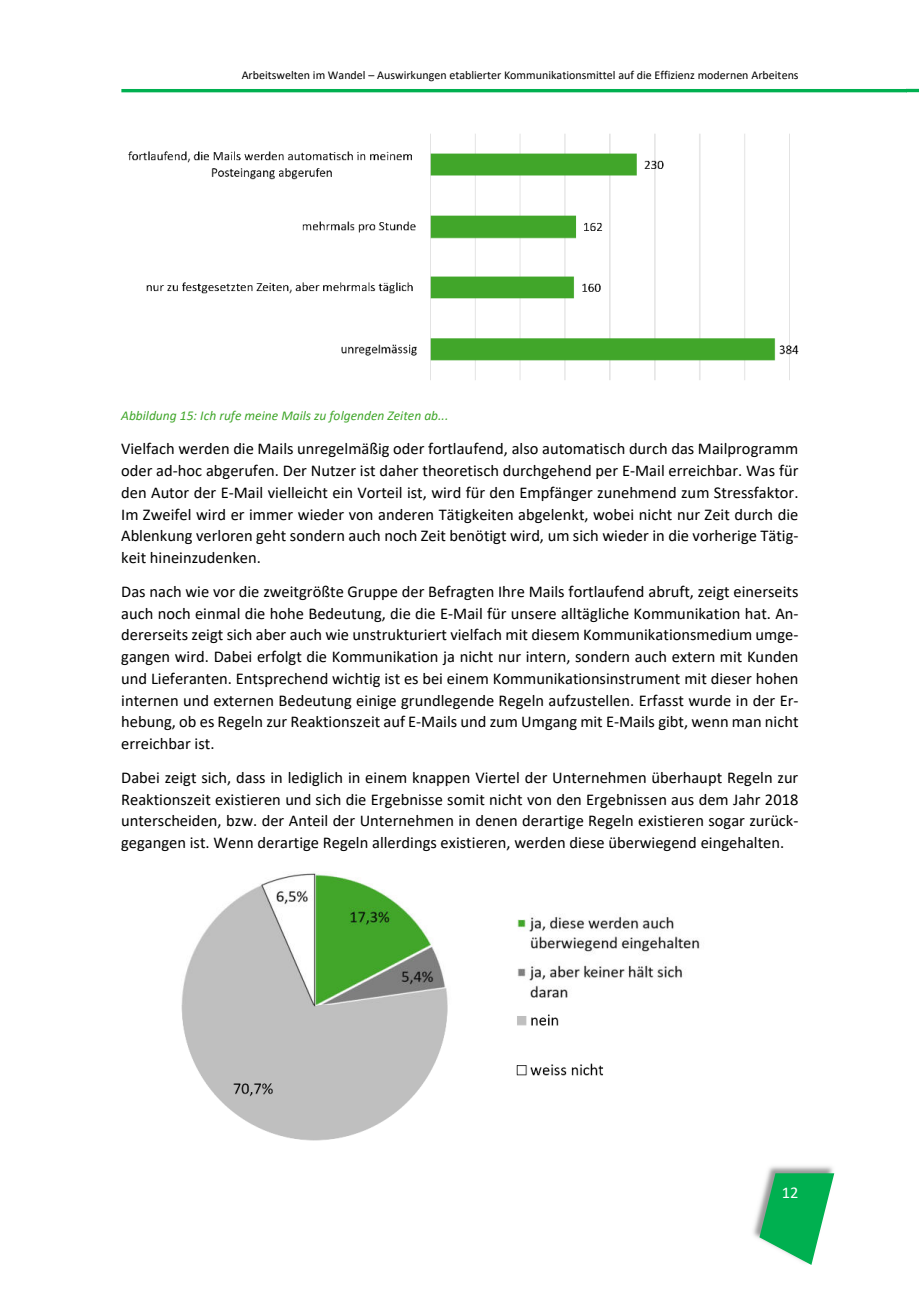
<style>
.page{position:relative;width:919px;height:1289px;background:#fff}
.page>*{position:absolute;margin:0;border:0;box-sizing:border-box;transform-origin:0 0}
.t1{font:16.5px/21.8px "Calibri";color:#000;text-align:justify}
.t2{font:16.5px "Calibri";color:#fff}
.t3{font:16.35px "Calibri";color:#000}
.t4{font:italic 13.5px "Calibri";color:#40a62a}
.t5{font:12px "Calibri";color:#000}
</style>
<div class="page">
<svg style="left:906px;top:89px;width:12px;height:3px"></svg>
<img style="left:753px;top:1166px;width:82px;height:99px">
<svg style="left:759px;top:1173px;width:75px;height:91px"></svg>
<hr style="left:121px;top:89px;width:785px;height:3px;background:#00b050">
<img style="left:128px;top:134px;width:671px;height:246px">
<img style="left:181px;top:873px;width:519px;height:268px">
<p class="t5" style="left:242px;top:70px;width:558px">Arbeitswelten im Wandel – Auswirkungen etablierter Kommunikationsmittel auf die Effizienz modernen Arbeitens</p>
<p class="t4" style="left:121px;top:411px;width:329px">Abbildung 15: Ich rufe meine Mails zu folgenden Zeiten ab...</p>
<p class="t1" style="left:121px;top:439px;width:678px">Vielfach werden die Mails unregelmäßig oder fortlaufend, also automatisch durch das Mailprogramm oder ad‐hoc abgerufen. Der Nutzer ist daher theoretisch durchgehend per E‐Mail erreichbar. Was für den Autor der E‐Mail vielleicht ein Vorteil ist, wird für den Empfänger zunehmend zum Stressfaktor.<br>Im Zweifel wird er immer wieder von anderen Tätigkeiten abgelenkt, wobei nicht nur Zeit durch die Ablenkung verloren geht sondern auch noch Zeit benötigt wird, um sich wieder in die vorherige Tätig‐ keit hineinzudenken.</p>
<p class="t1" style="left:121px;top:581px;width:678px">Das nach wie vor die zweitgrößte Gruppe der Befragten Ihre Mails fortlaufend abruft, zeigt einerseits auch noch einmal die hohe Bedeutung, die die E‐Mail für unsere alltägliche Kommunikation hat. An‐ dererseits zeigt sich aber auch wie unstrukturiert vielfach mit diesem Kommunikationsmedium umge‐ gangen wird. Dabei erfolgt die Kommunikation ja nicht nur intern, sondern auch extern mit Kunden und Lieferanten. Entsprechend wichtig ist es bei einem Kommunikationsinstrument mit dieser hohen internen und externen Bedeutung einige grundlegende Regeln aufzustellen. Erfasst wurde in der Er‐ hebung, ob es Regeln zur Reaktionszeit auf E‐Mails und zum Umgang mit E‐Mails gibt, wenn man nicht erreichbar ist.</p>
<p class="t1" style="left:121px;top:767px;width:678px">Dabei zeigt sich, dass in lediglich in einem knappen Viertel der Unternehmen überhaupt Regeln zur Reaktionszeit existieren und sich die Ergebnisse somit nicht von den Ergebnissen aus dem Jahr 2018 unterscheiden, bzw. der Anteil der Unternehmen in denen derartige Regeln existieren sogar zurück‐ gegangen ist. Wenn derartige Regeln allerdings existieren, werden diese überwiegend eingehalten.</p>
<p class="t3" style="left:368px;top:455px;width:7px">‐</p>
<p class="t3" style="left:350px;top:484px;width:7px">‐</p>
<p class="t3" style="left:498px;top:484px;width:7px">‐</p>
<p class="t2" style="left:781px;top:1186px;width:18px">12</p>
</div>
